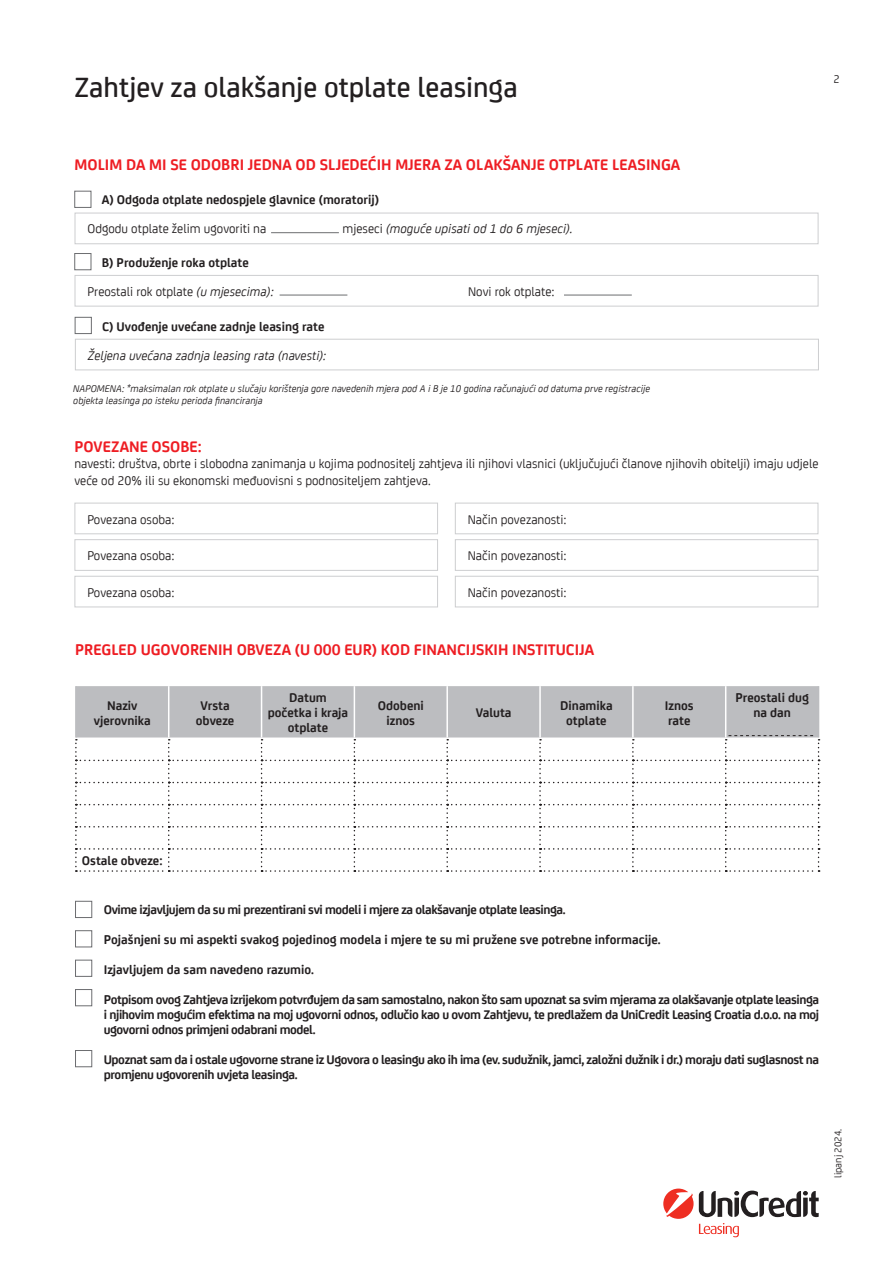
<style>
.page{position:relative;width:893px;height:1263px;background:#fff}
.page>*{position:absolute;margin:0;border:0;box-sizing:border-box;transform-origin:0 0}
.t1{font:500 30px "Uni Credit";color:#231f20}
.t2{font:700 16.5px "Uni Credit";color:#ee1d23}
.A_1_naslov{font:700 13.5px/15px "Uni Credit";color:#231f20;text-align:center}
.t3{font:13.5px/16.5px "Uni Credit";color:#231f20}
.A_1_naslov-2{font:700 13.5px/15px "Uni Credit";letter-spacing:-.03em;color:#231f20}
.t4{font:italic 13.5px "Uni Credit";color:#231f20}
.t5{font:12px "Uni Credit";color:#231f20}
.t6{font:italic 10.5px "Uni Credit";color:#231f20}
.t7{font:10.5px "Uni Credit";color:#231f20}
.s1{font-style:normal}
.s2{font-style:italic}
</style>
<div class="page">
<div style="left:75px;top:213px;width:743px;height:31px;background:#fff;border:1px solid #cdced0"></div>
<div style="left:74px;top:191px;width:17px;height:17px;background:#fff;border:1px solid #6c6d70"></div>
<hr style="left:271px;top:232px;width:68px;height:1px;background:#6c6d70">
<div style="left:75px;top:275px;width:743px;height:31px;background:#fff;border:1px solid #cdced0"></div>
<div style="left:74px;top:253px;width:17px;height:17px;background:#fff;border:1px solid #6c6d70"></div>
<hr style="left:280px;top:295px;width:67px;height:1px;background:#6c6d70">
<div style="left:75px;top:339px;width:744px;height:31px;background:#fff;border:1px solid #cdced0"></div>
<div style="left:75px;top:317px;width:17px;height:17px;background:#fff;border:1px solid #6c6d70"></div>
<hr style="left:564px;top:295px;width:68px;height:1px;background:#6c6d70">
<div style="left:455px;top:503px;width:363px;height:31px;background:#fff;border:1px solid #cdced0"></div>
<div style="left:455px;top:539px;width:363px;height:32px;background:#fff;border:1px solid #cdced0"></div>
<div style="left:455px;top:576px;width:363px;height:31px;background:#fff;border:1px solid #cdced0"></div>
<div style="left:75px;top:503px;width:363px;height:31px;background:#fff;border:1px solid #cdced0"></div>
<div style="left:75px;top:539px;width:363px;height:32px;background:#fff;border:1px solid #cdced0"></div>
<div style="left:75px;top:576px;width:363px;height:31px;background:#fff;border:1px solid #cdced0"></div>
<svg style="left:663px;top:1188px;width:156px;height:49px"></svg>
<svg style="left:75px;top:686px;width:744px;height:186px"></svg>
<div style="left:75px;top:901px;width:17px;height:17px;background:#fff;border:1px solid #6c6d70"></div>
<div style="left:75px;top:930px;width:17px;height:17px;background:#fff;border:1px solid #6c6d70"></div>
<div style="left:75px;top:960px;width:17px;height:17px;background:#fff;border:1px solid #6c6d70"></div>
<div style="left:75px;top:989px;width:17px;height:17px;background:#fff;border:1px solid #6c6d70"></div>
<div style="left:75px;top:1050px;width:17px;height:17px;background:#fff;border:1px solid #6c6d70"></div>
<h1 class="t1" style="left:74px;top:65px;width:445px">Zahtjev za olakšanje otplate leasinga</h1>
<p class="t5" style="left:834px;top:71px;width:8px">2</p>
<p class="t2" style="left:75px;top:152px;width:607px">MOLIM DA MI SE ODOBRI JEDNA OD SLJEDEĆIH MJERA ZA OLAKŠANJE OTPLATE LEASINGA</p>
<p class="A_1_naslov" style="left:102px;top:192px;width:279px">A) Odgoda otplate nedospjele glavnice (moratorij)</p>
<p class="t3" style="left:87px;top:220px;width:180px">Odgodu otplate želim ugovoriti na</p>
<p class="t4" style="left:343px;top:220px;width:232px"><span class="s1">mjeseci</span> (moguće upisati od 1 do 6 mjeseci).</p>
<p class="A_1_naslov" style="left:102px;top:254px;width:149px">B) Produženje roka otplate</p>
<p class="t3" style="left:87px;top:282px;width:188px">Preostali rok otplate <span class="s2">(u mjesecima):</span></p>
<p class="A_1_naslov" style="left:102px;top:318px;width:224px">C) Uvođenje uvećane zadnje leasing rate</p>
<p class="t4" style="left:88px;top:346px;width:240px">Željena uvećana zadnja leasing rata (navesti):</p>
<p class="t3" style="left:468px;top:282px;width:88px">Novi rok otplate:</p>
<p class="t6" style="left:73px;top:381px;width:578px">NAPOMENA: *maksimalan rok otplate u slučaju korištenja gore navedenih mjera pod A i B je 10 godina računajući od datuma prve registracije</p>
<p class="t6" style="left:73px;top:393px;width:191px">objekta leasinga po isteku perioda financiranja</p>
<p class="t2" style="left:74px;top:434px;width:129px">POVEZANE OSOBE:</p>
<p class="t3" style="left:74px;top:455px;width:746px">navesti: društva, obrte i slobodna zanimanja u kojima podnositelj zahtjeva ili njihovi vlasnici (uključujući članove njihovih obitelji) imaju udjele veće od 20% ili su ekonomski međuovisni s podnositeljem zahtjeva.</p>
<p class="t3" style="left:468px;top:510px;width:100px">Način povezanosti:</p>
<p class="t3" style="left:468px;top:546px;width:100px">Način povezanosti:</p>
<p class="t3" style="left:468px;top:583px;width:100px">Način povezanosti:</p>
<p class="t3" style="left:87px;top:510px;width:89px">Povezana osoba:</p>
<p class="t3" style="left:87px;top:546px;width:89px">Povezana osoba:</p>
<p class="t3" style="left:87px;top:583px;width:89px">Povezana osoba:</p>
<p class="t2" style="left:75px;top:637px;width:520px">PREGLED UGOVORENIH OBVEZA (U 000 EUR) KOD FINANCIJSKIH INSTITUCIJA</p>
<p class="A_1_naslov" style="left:107px;top:697px;width:32px">Naziv</p>
<p class="A_1_naslov" style="left:94px;top:712px;width:58px">vjerovnika</p>
<p class="A_1_naslov" style="left:201px;top:697px;width:31px">Vrsta</p>
<p class="A_1_naslov" style="left:196px;top:712px;width:40px">obveze</p>
<p class="A_1_naslov" style="left:268px;top:689px;width:82px">Datum početka i kraja otplate</p>
<p class="A_1_naslov" style="left:378px;top:697px;width:48px">Odobeni</p>
<p class="A_1_naslov" style="left:386px;top:712px;width:30px">iznos</p>
<p class="A_1_naslov" style="left:476px;top:704px;width:37px">Valuta</p>
<p class="A_1_naslov" style="left:560px;top:697px;width:54px">Dinamika</p>
<p class="A_1_naslov" style="left:566px;top:712px;width:42px">otplate</p>
<p class="A_1_naslov" style="left:665px;top:697px;width:30px">Iznos</p>
<p class="A_1_naslov" style="left:668px;top:712px;width:24px">rate</p>
<p class="A_1_naslov" style="left:735px;top:689px;width:75px">Preostali dug na dan</p>
<p class="A_1_naslov" style="left:82px;top:852px;width:82px">Ostale obveze:</p>
<p class="A_1_naslov-2" style="left:104px;top:901px;width:463px">Ovime izjavljujem da su mi prezentirani svi modeli i mjere za olakšavanje otplate leasinga.</p>
<p class="A_1_naslov" style="left:104px;top:931px;width:558px">Pojašnjeni su mi aspekti svakog pojedinog modela i mjere te su mi pružene sve potrebne informacije.</p>
<p class="A_1_naslov" style="left:104px;top:961px;width:212px">Izjavljujem da sam navedeno razumio.</p>
<p class="A_1_naslov" style="left:104px;top:991px;width:717px;text-align:justify">Potpisom ovog Zahtjeva izrijekom potvrđujem da sam samostalno, nakon što sam upoznat sa svim mjerama za olakšavanje otplate leasinga i njihovim mogućim efektima na moj ugovorni odnos, odlučio kao u ovom Zahtjevu, te predlažem da UniCredit Leasing Croatia d.o.o. na moj ugovorni odnos primjeni odabrani model.</p>
<p class="A_1_naslov-2" style="left:104px;top:1051px;width:717px">Upoznat sam da i ostale ugovorne strane iz Ugovora o leasingu ako ih ima (ev. sudužnik, jamci, založni dužnik i dr.) moraju dati suglasnost na promjenu ugovorenih uvjeta leasinga.</p>
<p class="t7" style="left:830px;top:1178px;width:51px;rotate:-90deg">lipanj 2024.</p>
</div>
